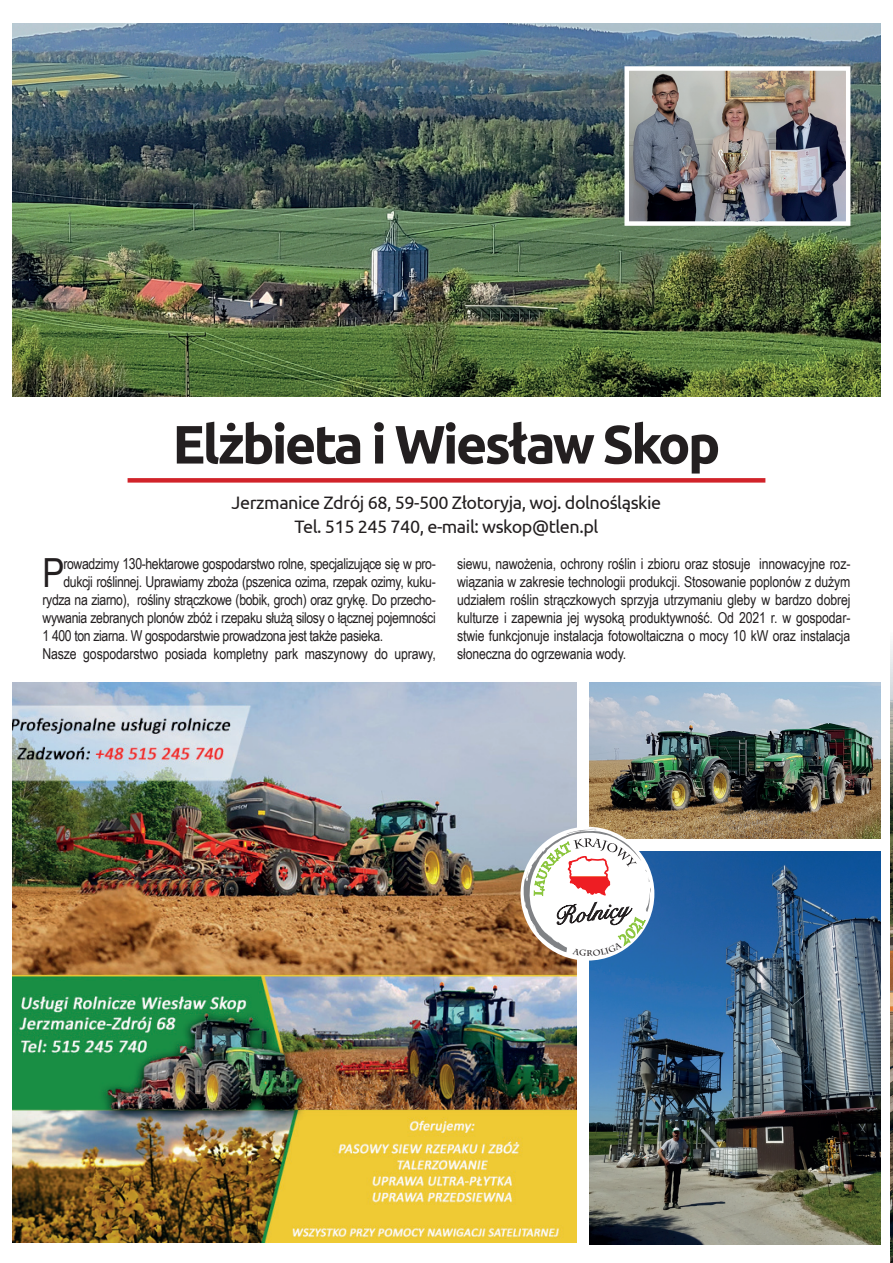
<style>
.page{position:relative;width:893px;height:1263px;background:#fff}
.page>*{position:absolute;margin:0;border:0;box-sizing:border-box;transform-origin:0 0}
.t1{font:700 54px "Ubuntu";letter-spacing:-.05em;color:#231f20}
.t2{font:40.2px "Arial Narrow";color:#231f20}
.t3{font:18px/24px "Ubuntu";letter-spacing:-.025em;color:#231f20;text-align:center}
.t4{font:15px/18px "Arial Narrow";letter-spacing:-.025em;color:#231f20;text-align:justify}
</style>
<div class="page">
<img style="left:13px;top:24px;width:867px;height:372px">
<div style="left:128px;top:478px;width:637px;height:5px;background:#d1232a"></div>
<img style="left:13px;top:683px;width:564px;height:560px">
<img style="left:590px;top:851px;width:290px;height:393px">
<img style="left:629px;top:71px;width:216px;height:150px">
<div style="left:624px;top:66px;width:226px;height:160px;border:4px solid #fff"></div>
<img style="left:590px;top:683px;width:290px;height:156px">
<img style="left:890px;top:644px;width:3px;height:619px">
<svg style="left:523px;top:829px;width:128px;height:127px"></svg>
<h1 class="t1" style="left:172px;top:412px;width:549px">Elżbieta i Wiesław Skop</h1>
<p class="t3" style="left:232px;top:490px;width:431px">Jerzmanice Zdrój 68, 59-500 Złotoryja, woj. dolnośląskie<br>Tel. 515 245 740, e-mail: wskop@tlen.pl</p>
<h2 class="t2" style="left:43px;top:543px;width:23px">P</h2>
<p class="t4" style="left:63px;top:554px;width:374px">rowadzimy 130-hektarowe gospodarstwo rolne, specjalizujące się w pro-</p>
<p class="t4" style="left:63px;top:572px;width:374px">dukcji roślinnej. Uprawiamy zboża (pszenica ozima, rzepak ozimy, kuku-</p>
<p class="t4" style="left:43px;top:590px;width:395px">rydza na ziarno), rośliny strączkowe (bobik, groch) oraz grykę. Do przecho-</p>
<p class="t4" style="left:43px;top:608px;width:395px">wywania zebranych plonów zbóż i rzepaku służą silosy o łącznej pojemności</p>
<p class="t4" style="left:43px;top:626px;width:342px">1 400 ton ziarna. W gospodarstwie prowadzona jest także pasieka.</p>
<p class="t4" style="left:43px;top:644px;width:395px">Nasze gospodarstwo posiada kompletny park maszynowy do uprawy,</p>
<p class="t4" style="left:457px;top:554px;width:395px">siewu, nawożenia, ochrony roślin i zbioru oraz stosuje innowacyjne roz&shy;wiązania w zakresie technologii produkcji. Stosowanie poplonów z dużym udziałem roślin strączkowych sprzyja utrzymaniu gleby w bardzo dobrej kulturze i zapewnia jej wysoką produktywność. Od 2021 r. w gospodar&shy;stwie funkcjonuje instalacja fotowoltaiczna o mocy 10 kW oraz instalacja słoneczna do ogrzewania wody.</p>
</div>
